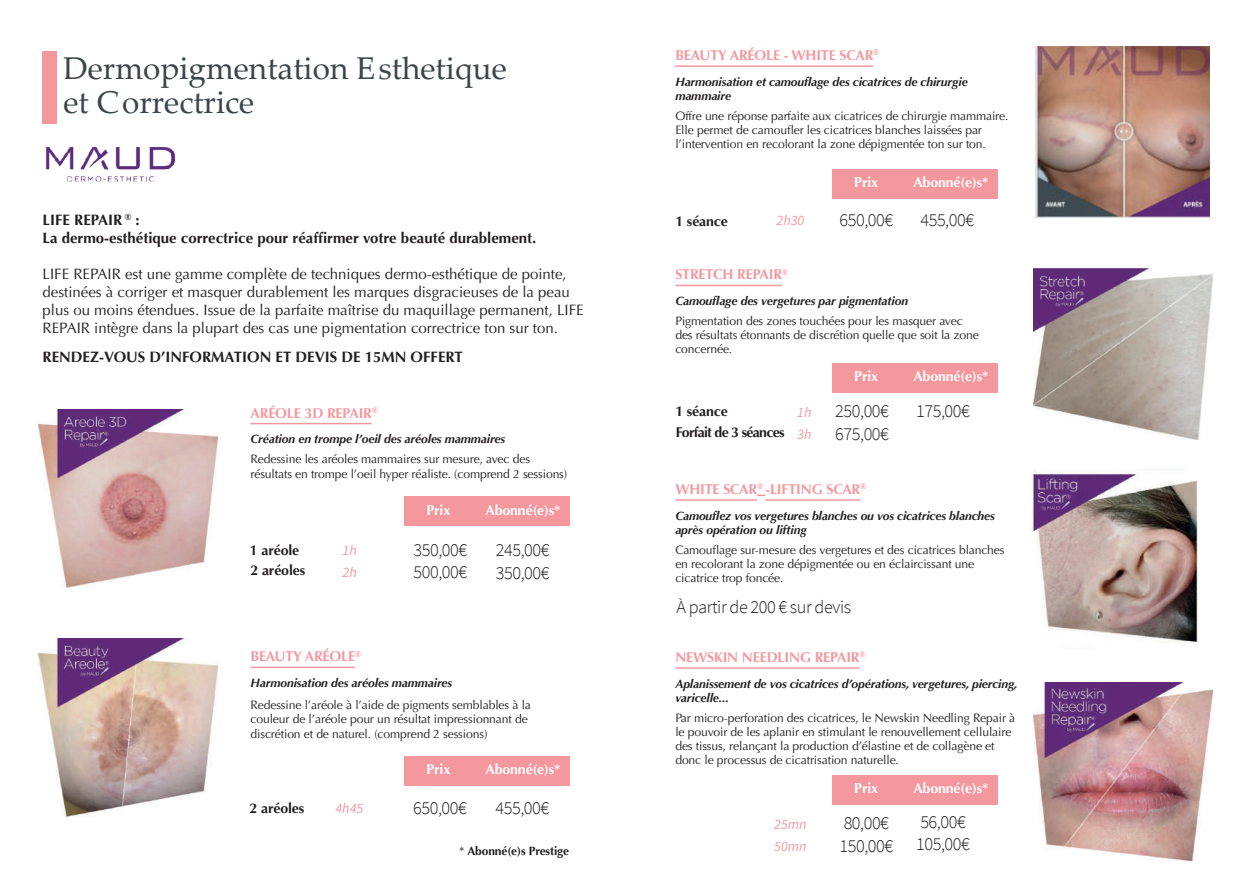
<style>
.page{position:relative;width:1259px;height:893px;background:#fff}
.page>*{position:absolute;margin:0;border:0;box-sizing:border-box;transform-origin:0 0}
.t1{font:31.5px/34.5px "Palatino Linotype";color:#3a464a}
.t2{font:300 18.15px/22.2px "Source Sans Pro";letter-spacing:-.025em;color:#231f20}
.t3{font:15px/18px "Optima LT";color:#231f20}
.t4{font:700 15px/18px "Optima LT";color:#231f20}
.t5{font:700 14.1px "Optima LT";letter-spacing:-.01em;color:#f5989e}
.t6{font:700 14.1px "Optima LT";letter-spacing:-.01em;color:#fff}
.t7{font:700 14.1px/20.4px "Optima LT";letter-spacing:-.01em;color:#231f20}
.t8{font:italic 14.1px/22.2px "Source Sans Pro";color:#f5989e}
.t9{font:700 14.1px/20.2px "Optima LT";letter-spacing:-.05em;color:#231f20}
.t10{font:12.15px/14.2px "Optima LT";letter-spacing:-.01em;color:#231f20}
.t11{font:italic 700 12.15px/14.2px "Optima LT";letter-spacing:-.01em;color:#231f20}
.t12{font:700 12px "Optima LT";letter-spacing:-.01em;color:#231f20}
.s1{font-weight:400}
</style>
<div class="page">
<hr style="left:675px;top:65px;width:198px;height:2px;background:#f5989e">
<hr style="left:675px;top:285px;width:107px;height:1px;background:#f5989e">
<hr style="left:675px;top:499px;width:82px;height:2px;background:#f5989e">
<hr style="left:765px;top:499px;width:95px;height:2px;background:#f5989e">
<hr style="left:675px;top:667px;width:184px;height:2px;background:#f5989e">
<hr style="left:250px;top:423px;width:122px;height:1px;background:#f5989e">
<hr style="left:250px;top:667px;width:105px;height:1px;background:#f5989e">
<img style="left:46px;top:147px;width:130px;height:35px">
<img style="left:39px;top:409px;width:178px;height:179px">
<img style="left:39px;top:638px;width:178px;height:179px">
<img style="left:1033px;top:682px;width:179px;height:179px">
<img style="left:1033px;top:267px;width:179px;height:173px">
<img style="left:1030px;top:473px;width:168px;height:170px">
<img style="left:1036px;top:47px;width:173px;height:171px">
<div style="left:43px;top:51px;width:14px;height:72px;background:#f5989e"></div>
<div style="left:404px;top:496px;width:166px;height:30px;background:#f5989e"></div>
<div style="left:404px;top:756px;width:166px;height:29px;background:#f5989e"></div>
<div style="left:832px;top:169px;width:166px;height:30px;background:#f5989e"></div>
<div style="left:832px;top:363px;width:166px;height:30px;background:#f5989e"></div>
<div style="left:832px;top:775px;width:166px;height:30px;background:#f5989e"></div>
<h1 class="t1" style="left:63px;top:50px;width:445px">Dermopigmentation Esthetique et Correctrice</h1>
<p class="t4" style="left:43px;top:211px;width:495px">LIFE REPAIR <sup>®</sup> :<br>La dermo-esthétique correctrice pour réaffirmer votre beauté durablement.</p>
<p class="t3" style="left:43px;top:265px;width:543px">LIFE REPAIR est une gamme complète de techniques dermo-esthétique de pointe, destinées à corriger et masquer durablement les marques disgracieuses de la peau plus ou moins étendues. Issue de la parfaite maîtrise du maquillage permanent, LIFE REPAIR intègre dans la plupart des cas une pigmentation correctrice ton sur ton.</p>
<p class="t4" style="left:43px;top:348px;width:422px">RENDEZ-VOUS D’INFORMATION ET DEVIS DE 15MN OFFERT</p>
<p class="t5" style="left:250px;top:405px;width:129px">ARÉOLE 3D REPAIR<sup>®</sup></p>
<p class="t11" style="left:250px;top:432px;width:256px">Création en trompe l’oeil des aréoles mammaires</p>
<p class="t10" style="left:250px;top:452px;width:318px">Redessine les aréoles mammaires sur mesure, avec des résultats en trompe l’oeil hyper réaliste. (comprend 2 sessions)</p>
<p class="t6" style="left:426px;top:502px;width:25px">Prix</p>
<p class="t6" style="left:485px;top:502px;width:76px">Abonné(e)s*</p>
<h2 class="t2" style="left:413px;top:539px;width:55px">350,00€<br>500,00€</h2>
<p class="t7" style="left:250px;top:540px;width:57px">1 aréole<br>2 aréoles</p>
<h2 class="t2" style="left:496px;top:539px;width:55px">245,00€<br>350,00€</h2>
<p class="t8" style="left:342px;top:539px;width:16px">1h<br>2h</p>
<p class="t5" style="left:250px;top:648px;width:112px">BEAUTY ARÉOLE<sup>®</sup></p>
<p class="t11" style="left:250px;top:676px;width:203px">Harmonisation des aréoles mammaires</p>
<p class="t10" style="left:250px;top:697px;width:282px">Redessine l’aréole à l’aide de pigments semblables à la couleur de l’aréole pour un résultat impressionnant de discrétion et de naturel. (comprend 2 sessions)</p>
<p class="t6" style="left:426px;top:761px;width:25px">Prix</p>
<p class="t6" style="left:485px;top:761px;width:76px">Abonné(e)s*</p>
<p class="t7" style="left:250px;top:798px;width:56px">2 aréoles</p>
<p class="t8" style="left:335px;top:797px;width:29px">4h45</p>
<h2 class="t2" style="left:413px;top:797px;width:55px">650,00€</h2>
<h2 class="t2" style="left:495px;top:797px;width:55px">455,00€</h2>
<p class="t12" style="left:459px;top:844px;width:112px"><span class="s1">*</span> Abonné(e)s Prestige</p>
<p class="t5" style="left:675px;top:47px;width:205px">BEAUTY ARÉOLE - WHITE SCAR<sup>®</sup></p>
<p class="t11" style="left:675px;top:75px;width:294px">Harmonisation et camouflage des cicatrices de chirurgie mammaire</p>
<p class="t10" style="left:675px;top:109px;width:335px">Offre une réponse parfaite aux cicatrices de chirurgie mammaire.<br>Elle permet de camoufler les cicatrices blanches laissées par l’intervention en recolorant la zone dépigmentée ton sur ton.</p>
<p class="t7" style="left:675px;top:211px;width:54px">1 séance</p>
<p class="t6" style="left:854px;top:174px;width:25px">Prix</p>
<p class="t6" style="left:913px;top:174px;width:76px">Abonné(e)s*</p>
<p class="t8" style="left:776px;top:209px;width:29px">2h30</p>
<h2 class="t2" style="left:839px;top:209px;width:55px">650,00€</h2>
<h2 class="t2" style="left:920px;top:209px;width:55px">455,00€</h2>
<p class="t5" style="left:675px;top:266px;width:114px">STRETCH REPAIR<sup>®</sup></p>
<p class="t11" style="left:675px;top:294px;width:234px">Camouflage des vergetures par pigmentation</p>
<p class="t10" style="left:675px;top:314px;width:305px">Pigmentation des zones touchées pour les masquer avec des résultats étonnants de discrétion quelle que soit la zone concernée.</p>
<p class="t9" style="left:675px;top:402px;width:111px">1 séance<br>Forfait de 3 séances</p>
<p class="t8" style="left:797px;top:401px;width:16px">1h<br>3h</p>
<p class="t6" style="left:854px;top:368px;width:25px">Prix</p>
<p class="t6" style="left:913px;top:368px;width:76px">Abonné(e)s*</p>
<h2 class="t2" style="left:835px;top:400px;width:55px">250,00€</h2>
<h2 class="t2" style="left:916px;top:400px;width:55px">175,00€</h2>
<h2 class="t2" style="left:835px;top:423px;width:55px">675,00€</h2>
<p class="t5" style="left:675px;top:481px;width:192px">WHITE SCAR<sup>®</sup> -LIFTING SCAR<sup>®</sup></p>
<p class="t11" style="left:675px;top:508px;width:321px">Camouflez vos vergetures blanches ou vos cicatrices blanches après opération ou lifting</p>
<p class="t10" style="left:675px;top:543px;width:331px">Camouflage sur-mesure des vergetures et des cicatrices blanches en recolorant la zone dépigmentée ou en éclaircissant une cicatrice trop foncée.</p>
<h2 class="t2" style="left:676px;top:596px;width:176px">À partir de 200 € sur devis</h2>
<p class="t5" style="left:675px;top:649px;width:192px">NEWSKIN NEEDLING REPAIR<sup>®</sup></p>
<p class="t11" style="left:675px;top:676px;width:344px">Aplanissement de vos cicatrices d’opérations, vergetures, piercing, varicelle...</p>
<p class="t10" style="left:675px;top:711px;width:341px">Par micro-perforation des cicatrices, le Newskin Needling Repair à le pouvoir de les aplanir en stimulant le renouvellement cellulaire des tissus, relançant la production d’élastine et de collagène et donc le processus de cicatrisation naturelle.</p>
<p class="t8" style="left:774px;top:813px;width:34px">25mn<br>50mn</p>
<p class="t6" style="left:854px;top:780px;width:25px">Prix</p>
<p class="t6" style="left:913px;top:780px;width:76px">Abonné(e)s*</p>
<h2 class="t2" style="left:839px;top:812px;width:55px">80,00€<br>150,00€</h2>
<h2 class="t2" style="left:916px;top:811px;width:55px">56,00€<br>105,00€</h2>
</div>
